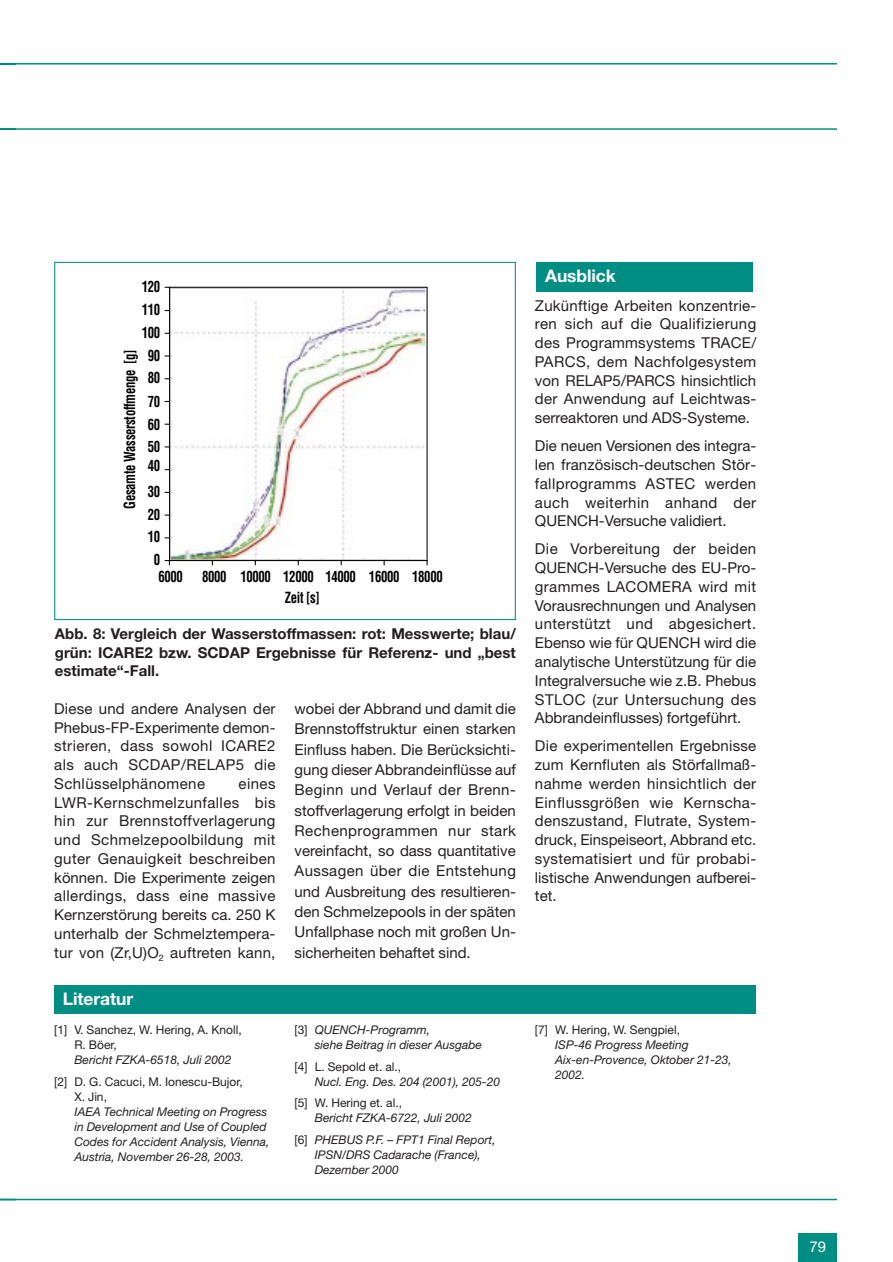
<style>
.page{position:relative;width:893px;height:1262px;background:#fff}
.page>*{position:absolute;margin:0;border:0;box-sizing:border-box;transform-origin:0 0}
.t1{font:700 17.4px "Helvetica Neue";letter-spacing:-.005em;color:#fff}
.t2{font:15px/18.8px "Helvetica Neue";letter-spacing:.01em;color:#231f20;text-align:justify}
.t3{font:700 15px/18.8px "Helvetica Neue";color:#231f20;text-align:justify}
.t4{font:700 condensed 15px/23px "Helvetica";letter-spacing:-.025em;color:#000;text-align:center;scale:.85 1}
.t5{font:15px "Helvetica Neue";color:#fff}
.t6{font:italic 12px/15px "Helvetica Neue";color:#231f20}
.t7{font:12px/15px "Helvetica Neue";color:#231f20}
.s1{font-style:normal}
</style>
<div class="page">
<div style="left:798px;top:1233px;width:39px;height:29px;background:#008e84"></div>
<hr style="left:0;top:63px;width:837px;height:1px;background:#008e84">
<hr style="left:0;top:128px;width:837px;height:2px;background:#008e84">
<hr style="left:0;top:1198px;width:837px;height:2px;background:#008e84">
<svg style="left:0;top:1198px;width:16px;height:1px"></svg>
<div style="left:536px;top:262px;width:217px;height:30px;background:#008e84"></div>
<div style="left:54px;top:986px;width:702px;height:28px;background:#008e84"></div>
<svg style="left:164px;top:286px;width:264px;height:280px"></svg>
<p class="t4" style="left:142px;top:276px;width:23px">120<br>110<br>100<br>90<br>80<br>70<br>60<br>50</p>
<p class="t4" style="left:148px;top:453px;width:16px;line-height:26px;text-align:left">40<br>30</p>
<p class="t4" style="left:148px;top:504px;width:16px">20<br>10<br>0</p>
<p class="t4" style="left:158px;top:566px;width:30px">6000</p>
<p class="t4" style="left:285px;top:566px;width:187px;line-height:21.5px;text-align:left;text-indent:-83px">8000 10000 12000 14000 16000 18000<br>Zeit [s]</p>
<p class="t4" style="left:119px;top:509px;width:188px;rotate:-90deg">Gesamte Wasserstoffmenge [g]</p>
<p class="t3" style="left:55px;top:625px;width:462px">Abb. 8: Vergleich der Wasserstoffmassen: rot: Messwerte; blau/ grün: ICARE2 bzw. SCDAP Ergebnisse für Referenz- und „best estimate“-Fall.</p>
<p class="t2" style="left:54px;top:700px;width:223px">Diese und andere Analysen der Phebus-FP-Experimente demon&shy;strieren, dass sowohl ICARE2 als auch SCDAP/RELAP5 die Schlüsselphänomene</p>
<p class="t2" style="left:54px;top:775px;width:223px;text-indent:184px">eines LWR-Kernschmelzunfalles bis hin zur Brennstoffverlagerung und Schmelzepoolbildung mit guter Genauigkeit beschreiben können. Die Experimente zeigen allerdings, dass eine massive Kernzerstörung bereits ca. 250 K unterhalb der Schmelztempera&shy;tur von (Zr,U)O<sub>2</sub> auftreten kann,</p>
<p class="t1" style="left:63px;top:992px;width:72px">Literatur</p>
<p class="t7" style="left:74px;top:1023px;width:169px;text-indent:-20px">[1] V. Sanchez, W. Hering, A. Knoll,<br>R. Böer,</p>
<p class="t6" style="left:74px;top:1053px;width:159px">Bericht FZKA-6518, Juli 2002</p>
<p class="t7" style="left:74px;top:1075px;width:170px;text-indent:-20px">[2] D. G. Cacuci, M. Ionescu-Bujor,<br>X. Jin,</p>
<p class="t6" style="left:74px;top:1105px;width:196px">IAEA Technical Meeting on Progress in Development and Use of Coupled Codes for Accident Analysis, Vienna, Austria, November 26-28, 2003.</p>
<p class="t2" style="left:294px;top:700px;width:223px;line-height:20.2px">wobei der Abbrand und damit die Brennstoffstruktur einen starken Einfluss haben. Die Berücksichti&shy;gung dieser Abbrandeinflüsse auf Beginn und Verlauf der Brenn&shy;stoffverlagerung erfolgt in beiden Rechenprogrammen nur stark vereinfacht, so dass quantitative Aussagen über die Entstehung und Ausbreitung des resultieren&shy;den Schmelzepools in der späten Unfallphase noch mit großen Un&shy;sicherheiten behaftet sind.</p>
<p class="t6" style="left:315px;top:1023px;width:169px;text-indent:-20px"><span class="s1">[3]</span> QUENCH-Programm,<br>siehe Beitrag in dieser Ausgabe</p>
<p class="t7" style="left:294px;top:1060px;width:108px">[4] L. Sepold et. al.,</p>
<p class="t6" style="left:315px;top:1075px;width:187px">Nucl. Eng. Des. 204 (2001), 205-20</p>
<p class="t7" style="left:294px;top:1096px;width:109px">[5] W. Hering et. al.,</p>
<p class="t6" style="left:294px;top:1108px;width:202px;line-height:21.5px;text-align:center">Bericht FZKA-6722, Juli 2002<br><span class="s1">[6]</span> PHEBUS P.F. – FPT1 Final Report,</p>
<p class="t6" style="left:315px;top:1148px;width:168px">IPSN/DRS Cadarache (France),<br>Dezember 2000</p>
<p class="t1" style="left:545px;top:270px;width:72px">Ausblick</p>
<p class="t2" style="left:535px;top:297px;width:223px">Zukünftige Arbeiten konzentrie&shy;ren sich auf die Qualifizierung des Programmsystems TRACE/ PARCS, dem Nachfolgesystem von RELAP5/PARCS hinsichtlich der Anwendung auf Leichtwas&shy;serreaktoren und ADS-Systeme.</p>
<p class="t2" style="left:535px;top:438px;width:223px">Die neuen Versionen des integra&shy;len französisch-deutschen Stör&shy;fallprogramms ASTEC werden auch weiterhin anhand der QUENCH-Versuche validiert.</p>
<p class="t2" style="left:535px;top:541px;width:223px">Die Vorbereitung der beiden QUENCH-Versuche des EU-Pro&shy;grammes LACOMERA wird mit Vorausrechnungen und Analysen unterstützt und abgesichert.<br>Ebenso wie für QUENCH wird die analytische Unterstützung für die Integralversuche wie z.B. Phebus STLOC (zur Untersuchung des Abbrandeinflusses) fortgeführt.</p>
<p class="t2" style="left:535px;top:738px;width:223px">Die experimentellen Ergebnisse zum Kernfluten als Störfallmaß&shy;nahme werden hinsichtlich der Einflussgrößen wie Kernscha&shy;denszustand, Flutrate, System&shy;druck, Einspeiseort, Abbrand etc. systematisiert und für probabi&shy;listische Anwendungen aufberei&shy;tet.</p>
<p class="t7" style="left:535px;top:1023px;width:146px">[7] W. Hering, W. Sengpiel,</p>
<p class="t6" style="left:555px;top:1038px;width:178px">ISP-46 Progress Meeting<br>Aix-en-Provence, Oktober 21-23,<br>2002.</p>
<p class="t5" style="left:809px;top:1241px;width:18px">79</p>
</div>
